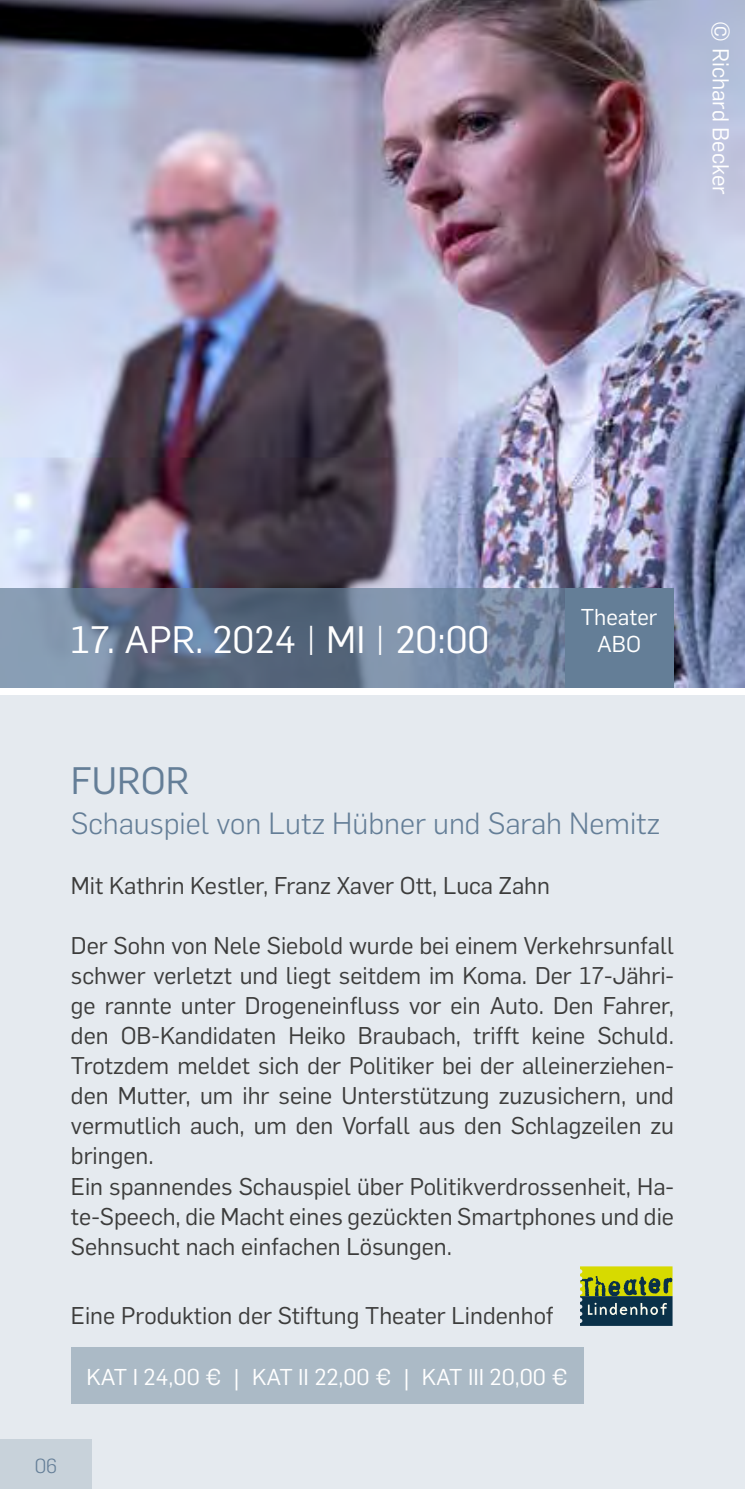
<style>
.page{position:relative;width:745px;height:1489px;background:#fff}
.page>*{position:absolute;margin:0;border:0;box-sizing:border-box;transform-origin:0 0}
.t1{font:37.5px "Flama";color:#fff}
.t2{font:37.5px "Flama";color:#647e97}
.t3{font:300 30px "Flama";color:#647e97}
.t4{font:23.75px/30px "Flama";color:#3c3c3b}
.t5{font:22.5px/27px "Flama";color:#fff;text-align:center}
.t6{font:300 20px "Flama";color:#647e97}
.s1{font-weight:300}
.s2{font-size:27.5px}
</style>
<div class="page">
<img style="left:0;top:0;width:744px;height:687px">
<svg style="left:0;top:588px;width:565px;height:99px;background:#6c7d96"></svg>
<div style="left:565px;top:588px;width:108px;height:99px;background:#647e97"></div>
<div style="left:0;top:694px;width:744px;height:794px;background:#e5eaef"></div>
<div style="left:71px;top:1346px;width:512px;height:57px;background:#abbac6"></div>
<div style="left:0;top:1439px;width:92px;height:49px;background:#c8d2da"></div>
<svg style="left:580px;top:1266px;width:92px;height:59px;background:#647c3a"></svg>
<p class="t5" style="left:735px;top:21px;width:175px;rotate:90deg">© Richard Becker</p>
<h1 class="t1" style="left:71px;top:613px;width:420px">17. APR. 2024 <span class="s1">|</span> MI <span class="s1">|</span> 20:00</h1>
<p class="t5" style="left:580px;top:602px;width:78px">Theater<br>ABO</p>
<h1 class="t2" style="left:71px;top:755px;width:120px">FUROR</h1>
<p class="t3" style="left:71px;top:803px;width:590px">Schauspiel von Lutz Hübner und Sarah Nemitz</p>
<p class="t4" style="left:71px;top:869px;width:480px">Mit Kathrin Kestler, Franz Xaver Ott, Luca Zahn</p>
<p class="t4" style="left:71px;top:929px;width:604px">Der Sohn von Nele Siebold wurde bei einem Verkehrsunfall schwer verletzt und liegt seitdem im Koma. Der 17-Jähri&shy;ge rannte unter Drogeneinfluss vor ein Auto. Den Fahrer, den OB-Kandidaten Heiko Braubach, trifft keine Schuld.<br>Trotzdem meldet sich der Politiker bei der alleinerziehen&shy;den Mutter, um ihr seine Unterstützung zuzusichern, und vermutlich auch, um den Vorfall aus den Schlagzeilen zu bringen.<br>Ein spannendes Schauspiel über Politikverdrossenheit, Ha&shy;te-Speech, die Macht eines gezückten Smartphones und die Sehnsucht nach einfachen Lösungen.</p>
<p class="t4" style="left:71px;top:1299px;width:484px">Eine Produktion der Stiftung Theater Lindenhof</p>
<p class="t5" style="left:86px;top:1362px;width:482px">KAT I 24,00 € <span class="s2">|</span> KAT II 22,00 € <span class="s2">|</span> KAT III 20,00 €</p>
<p class="t6" style="left:35px;top:1451px;width:24px">06</p>
</div>
